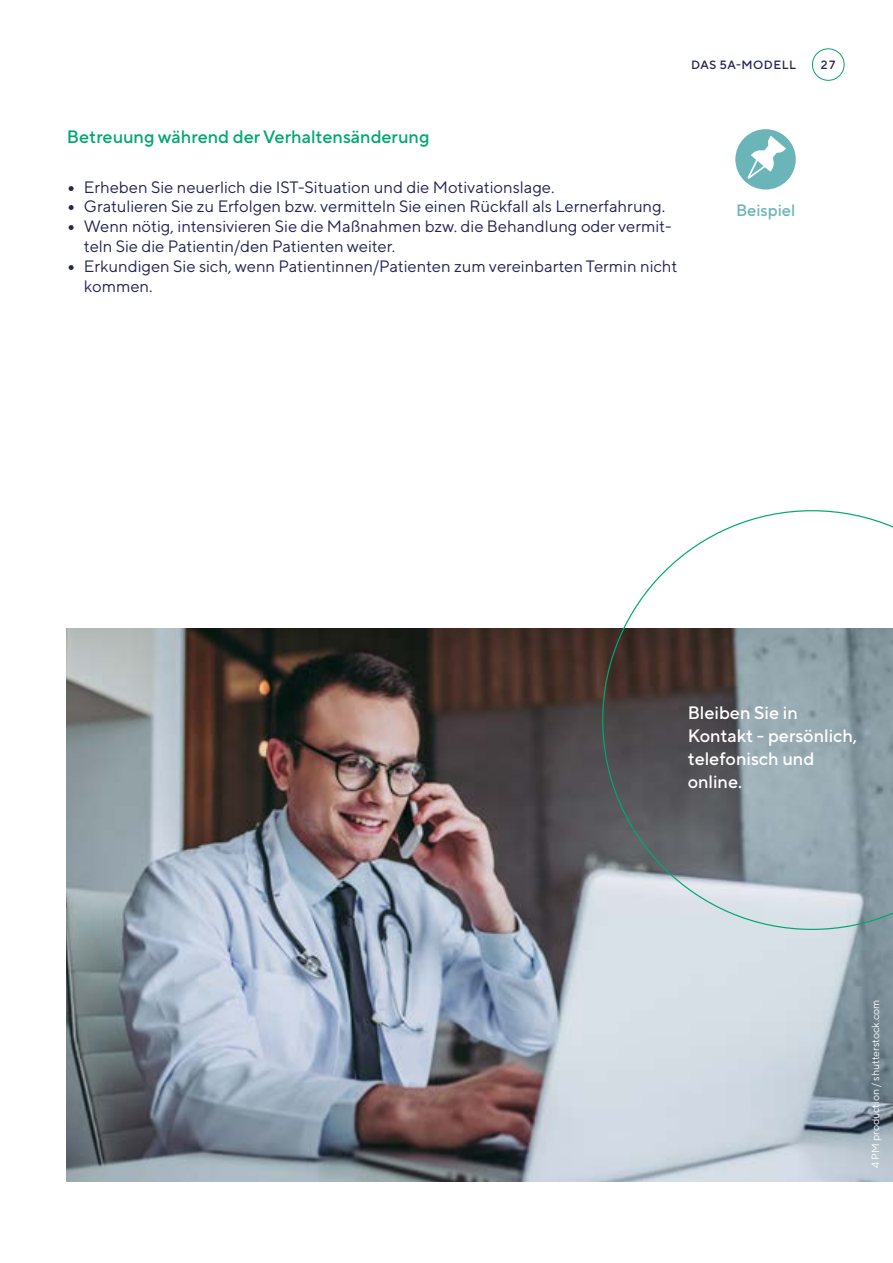
<style>
.page{position:relative;width:893px;height:1263px;background:#fff}
.page>*{position:absolute;margin:0;border:0;box-sizing:border-box;transform-origin:0 0}
.t1{font:500 18px/23.1px "TT Norms Pro";color:#fff}
.t2{font:500 18px "TT Norms Pro";color:#00a870}
.t3{font:16.5px/19.8px "TT Norms Pro";color:#222453}
.t4{font:500 16.5px "TT Norms Pro";color:#6bb5b8}
.t5{font:500 12px "TT Norms Pro";letter-spacing:.04em;color:#222453}
.t6{font:10.5px "TT Norms Pro";color:#fff}
.s1{font-weight:900}
</style>
<div class="page">
<div style="left:812px;top:48px;width:32px;height:33px;border:1px solid #00a870;border-radius:50%"></div>
<img style="left:67px;top:628px;width:826px;height:553px">
<div style="left:735px;top:129px;width:61px;height:61px;background:#6bb5b8;border-radius:50%"></div>
<svg style="left:747px;top:136px;width:39px;height:43px"></svg>
<svg style="left:602px;top:510px;width:291px;height:420px"></svg>
<p class="t5" style="left:691px;top:57px;width:106px">DAS 5A-MODELL</p>
<p class="t5" style="left:821px;top:57px;width:17px">27</p>
<p class="t2" style="left:67px;top:125px;width:364px">Betreuung während der Verhaltensänderung</p>
<p class="t3" style="left:67px;top:176px;width:489px"><span class="s1">•</span> Erheben Sie neuerlich die IST-Situation und die Motivationslage.</p>
<p class="t3" style="left:67px;top:196px;width:600px"><span class="s1">•</span> Gratulieren Sie zu Erfolgen bzw. vermitteln Sie einen Rückfall als Lernerfahrung.</p>
<p class="t3" style="left:84px;top:216px;width:589px;text-indent:-17px"><span class="s1">•</span> Wenn nötig, intensivieren Sie die Maßnahmen bzw. die Behandlung oder vermit&shy;teln Sie die Patientin/den Patienten weiter.</p>
<p class="t3" style="left:84px;top:256px;width:595px;text-indent:-17px"><span class="s1">•</span> Erkundigen Sie sich, wenn Patientinnen/Patienten zum vereinbarten Termin nicht kommen.</p>
<p class="t4" style="left:736px;top:200px;width:61px">Beispiel</p>
<p class="t1" style="left:688px;top:700px;width:171px">Bleiben Sie in<br>Kontakt - persönlich, telefonisch und online.</p>
<p class="t6" style="left:869px;top:1168px;width:170px;rotate:-90deg">4 PM production / shutterstock.com</p>
</div>
